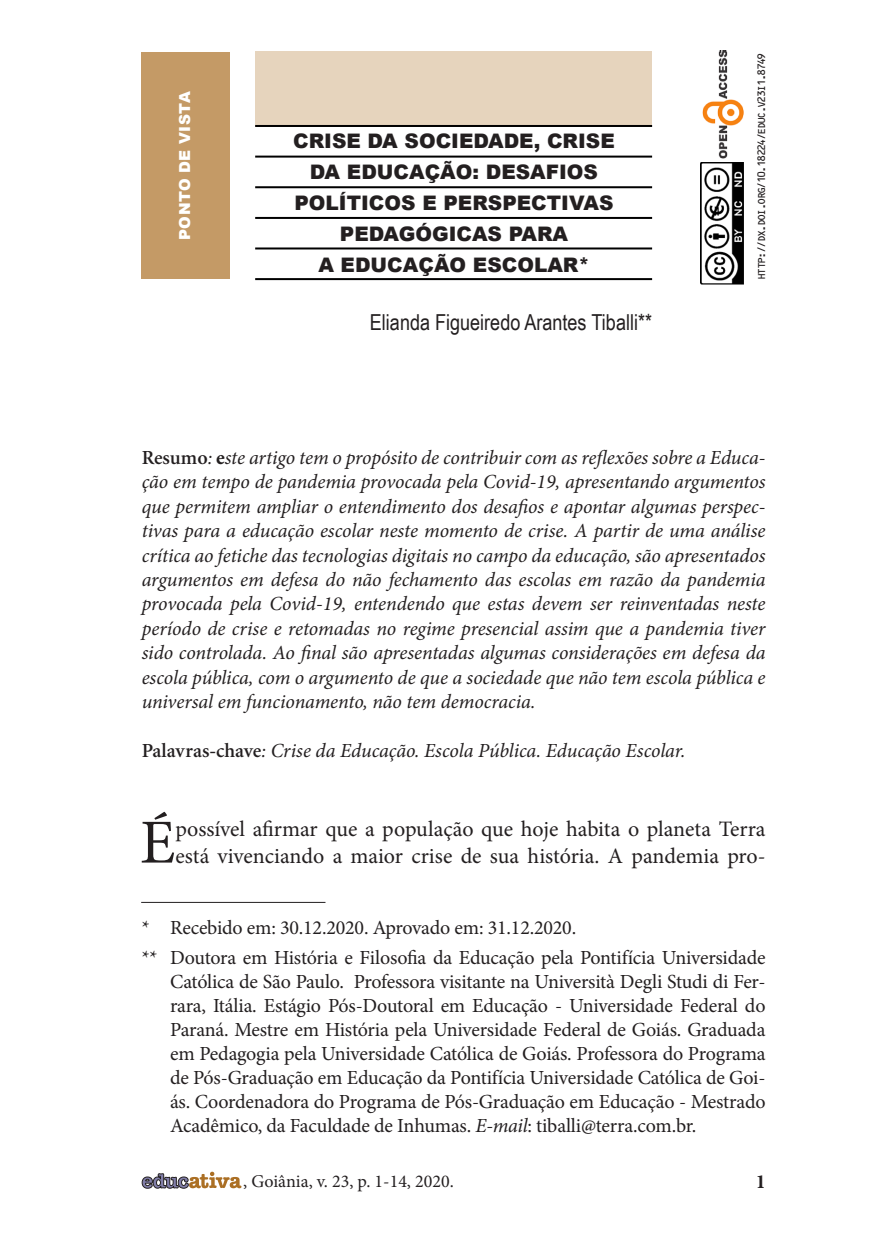
<style>
.page{position:relative;width:879px;height:1248px;background:#fff}
.page>*{position:absolute;margin:0;border:0;box-sizing:border-box;transform-origin:0 0}
.Capitular{font:62.6px "Minion Pro";color:#231f20}
.Capitular-2{font:22px/26.4px "Minion Pro";color:#231f20}
.Autores{font:22px "Arial Narrow";color:#231f20}
.Resumo{font:italic 20px/24.4px "Minion Pro";letter-spacing:-.005em;color:#231f20;text-align:justify}
.Notas{font:20px/24px "Minion Pro";letter-spacing:-.01em;color:#231f20;text-align:justify}
.Titulo_Artigo{font:900 20px/30.8px "Arial";color:#231f20;text-align:center}
.t1{font:700 20px "Minion Pro";color:#231f20}
.t2{font:18px "Minion Pro";color:#231f20}
.Secao_do_Texto{font:900 15.2px "Arial";letter-spacing:.035em;color:#fff}
.DOI{font:12px "OCRB10 Pitch BT";letter-spacing:-.155em;color:#231f20}
.s1{font-family:"Minion";font-weight:600;font-style:normal}
.s2{font-weight:700;font-style:normal}
.s3{font-style:italic}
</style>
<div class="page">
<svg style="left:142px;top:1171px;width:99px;height:17px"></svg>
<div style="left:142px;top:52px;width:88px;height:227px;background:#c49a66"></div>
<hr style="left:141px;top:901px;width:184px;height:1px;background:#231f20">
<div style="left:255px;top:51px;width:397px;height:76px;background:#e6d4bd"></div>
<hr style="left:255px;top:125px;width:397px;height:2px;background:#000">
<hr style="left:255px;top:155px;width:397px;height:2px;background:#000">
<hr style="left:255px;top:186px;width:397px;height:2px;background:#000">
<hr style="left:255px;top:217px;width:397px;height:2px;background:#000">
<hr style="left:255px;top:247px;width:397px;height:2px;background:#000">
<hr style="left:255px;top:278px;width:397px;height:2px;background:#000">
<img style="left:702px;top:50px;width:41px;height:109px">
<img style="left:700px;top:163px;width:43px;height:121px">
<p class="Secao_do_Texto" style="left:174px;top:240px;width:150px;rotate:-90deg">PONTO DE VISTA</p>
<p class="Titulo_Artigo" style="left:293px;top:125px;width:323px">CRISE DA SOCIEDADE, CRISE</p>
<p class="Titulo_Artigo" style="left:294px;top:156px;width:320px">DA EDUCAÇÃO: DESAFIOS<br>POLÍTICOS E PERSPECTIVAS<br>PEDAGÓGICAS PARA</p>
<p class="Titulo_Artigo" style="left:318px;top:248px;width:273px">A EDUCAÇÃO ESCOLAR*</p>
<p class="Autores" style="left:370px;top:306px;width:284px">Elianda Figueiredo Arantes Tiballi**</p>
<p class="DOI" style="left:756px;top:280px;width:229px;rotate:-90deg">HTTP://DX.DOI.ORG/10.18224/EDUC.V23I1.8749</p>
<p class="Resumo" style="left:142px;top:445px;width:625px"><span class="s1">Resumo</span>: <span class="s2">e</span>ste artigo tem o propósito de contribuir com as reflexões sobre a Educa&shy;ção em tempo de pandemia provocada pela Covid-19, apresentando argumentos que permitem ampliar o entendimento dos desafios e apontar algumas perspec&shy;tivas para a educação escolar neste momento de crise. A partir de uma análise crítica ao fetiche das tecnologias digitais no campo da educação, são apresentados argumentos em defesa do não fechamento das escolas em razão da pandemia provocada pela Covid-19, entendendo que estas devem ser reinventadas neste período de crise e retomadas no regime presencial assim que a pandemia tiver sido controlada. Ao final são apresentadas algumas considerações em defesa da escola pública, com o argumento de que a sociedade que não tem escola pública e universal em funcionamento, não tem democracia.</p>
<p class="Resumo" style="left:142px;top:738px;width:545px"><span class="s1">Palavras-chave</span>: Crise da Educação. Escola Pública. Educação Escolar.</p>
<p class="Capitular" style="left:140px;top:800px;width:37px">É</p>
<p class="Capitular-2" style="left:175px;top:816px;width:591px">possível afirmar que a população que hoje habita o planeta Terra está vivenciando a maior crise de sua história. A pandemia pro-</p>
<p class="Notas" style="left:142px;top:915px;width:436px">* Recebido em: 30.12.2020. Aprovado em: 31.12.2020.</p>
<p class="Notas" style="left:170px;top:945px;width:597px;text-indent:-28px">** Doutora em História e Filosofia da Educação pela Pontifícia Universidade Católica de São Paulo. Professora visitante na Università Degli Studi di Fer&shy;rara, Itália. Estágio Pós-Doutoral em Educação - Universidade Federal do Paraná. Mestre em História pela Universidade Federal de Goiás. Graduada em Pedagogia pela Universidade Católica de Goiás. Professora do Programa de Pós-Graduação em Educação da Pontifícia Universidade Católica de Goi&shy;ás. Coordenadora do Programa de Pós-Graduação em Educação - Mestrado Acadêmico, da Faculdade de Inhumas. <span class="s3">E-mail</span>: tiballi@terra.com.br.</p>
<p class="t2" style="left:243px;top:1168px;width:212px">, Goiânia, v. 23, p. 1-14, 2020.</p>
<p class="t1" style="left:756px;top:1167px;width:11px">1</p>
</div>
